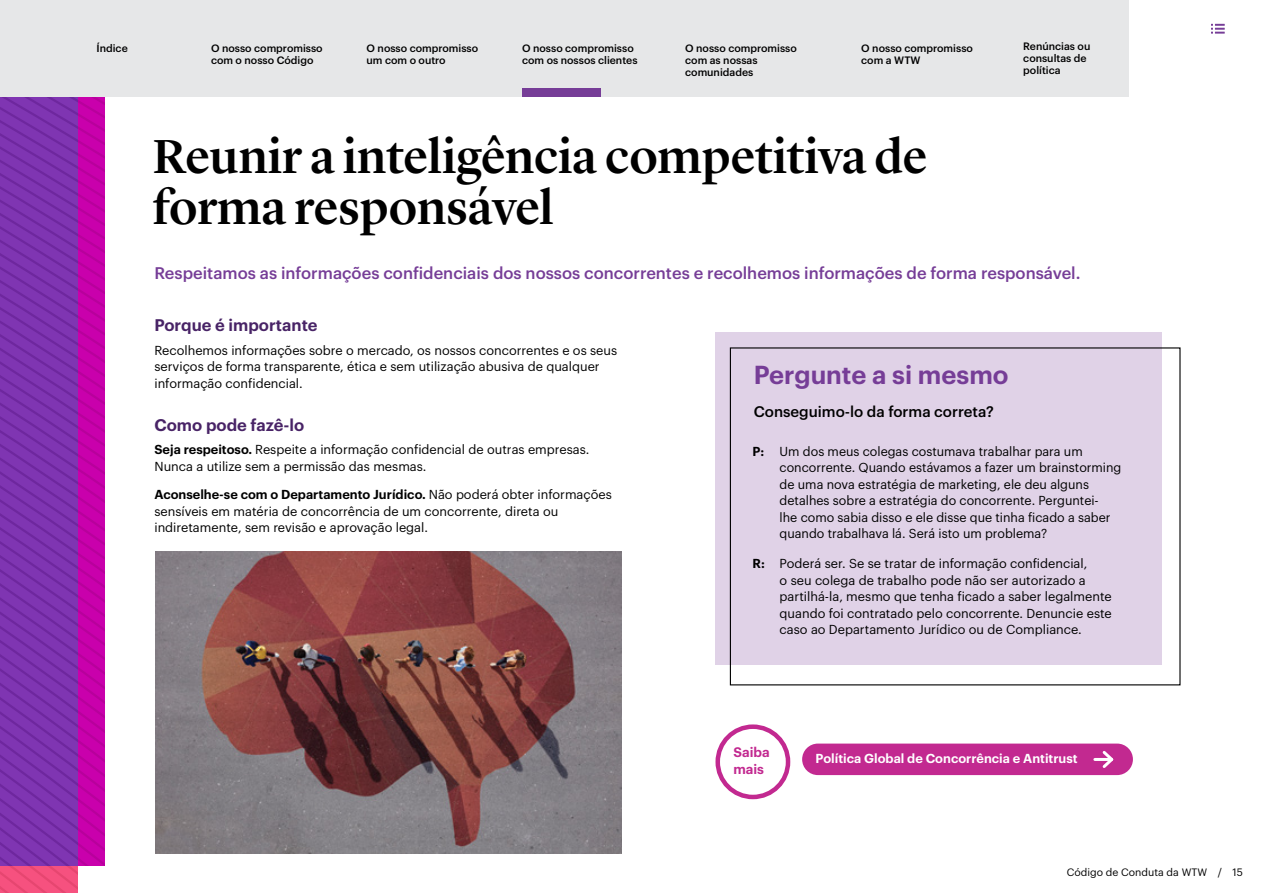
<style>
.page{position:relative;width:1263px;height:893px;background:#fff}
.page>*{position:absolute;margin:0;border:0;box-sizing:border-box;transform-origin:0 0}
.t1{font:500 49.5px/51px "Lyon Display";letter-spacing:-.005em;color:#000}
.t2{font:600 25.5px "Graphik";color:#763d97}
.t3{font:500 16.5px "Graphik";color:#763d97}
.t4{font:600 16.5px "Graphik";color:#482366}
.t5{font:500 15px "Graphik";color:#000}
.t6{font:600 13.5px/16.5px "Graphik";color:#c22990}
.t7{font:12.75px/16.5px "Graphik";color:#000}
.t8{font:600 12.75px "Graphik";color:#fff}
.t9{font:500 10.5px/12px "Graphik";color:#000}
.t10{font:10.5px "Graphik";color:#000}
.s1{font-weight:600}
</style>
<div class="page">
<svg style="left:0;top:96px;width:105px;height:797px;background:#9029ac"></svg>
<div style="left:715px;top:332px;width:447px;height:332px;background:#e0d2e7"></div>
<img style="left:155px;top:552px;width:466px;height:301px">
<div style="left:715px;top:724px;width:75px;height:75px;border:4px solid #c22990;border-radius:50%"></div>
<div style="left:802px;top:744px;width:331px;height:31px;background:#c22990;border-radius:16px"></div>
<hr style="left:1095px;top:758px;width:17px;height:3px;background:#fff">
<svg style="left:1102px;top:751px;width:12px;height:17px"></svg>
<svg style="left:1211px;top:24px;width:14px;height:10px"></svg>
<div style="left:0;top:0;width:1128px;height:96px;background:#e6e7e8"></div>
<div style="left:522px;top:88px;width:79px;height:8px;background:#763d97"></div>
<p class="t9" style="left:685px;top:41px;width:113px">O nosso compromisso com as nossas comunidades</p>
<p class="t9" style="left:1023px;top:39px;width:69px">Renúncias ou consultas de política</p>
<p class="t9" style="left:97px;top:41px;width:33px">Índice</p>
<p class="t9" style="left:367px;top:41px;width:113px">O nosso compromisso um com o outro</p>
<p class="t9" style="left:522px;top:41px;width:117px">O nosso compromisso com os nossos clientes</p>
<p class="t9" style="left:861px;top:41px;width:113px">O nosso compromisso com a WTW</p>
<p class="t9" style="left:211px;top:41px;width:113px">O nosso compromisso com o nosso Código</p>
<h1 class="t1" style="left:153px;top:127px;width:776px">Reunir a inteligência competitiva de forma responsável</h1>
<p class="t3" style="left:154px;top:260px;width:927px">Respeitamos as informações confidenciais dos nossos concorrentes e recolhemos informações de forma responsável.</p>
<p class="t4" style="left:154px;top:313px;width:165px">Porque é importante</p>
<p class="t7" style="left:154px;top:341px;width:464px">Recolhemos informações sobre o mercado, os nossos concorrentes e os seus serviços de forma transparente, ética e sem utilização abusiva de qualquer informação confidencial.</p>
<p class="t4" style="left:154px;top:412px;width:151px">Como pode fazê-lo</p>
<p class="t7" style="left:154px;top:440px;width:437px"><span class="s1">Seja respeitoso.</span> Respeite a informação confidencial de outras empresas.<br>Nunca a utilize sem a permissão das mesmas.</p>
<p class="t7" style="left:154px;top:485px;width:459px"><span class="s1">Aconselhe-se com o Departamento Jurídico.</span> Não poderá obter informações sensíveis em matéria de concorrência de um concorrente, direta ou indiretamente, sem revisão e aprovação legal.</p>
<h2 class="t2" style="left:754px;top:355px;width:256px">Pergunte a si mesmo</h2>
<p class="t5" style="left:754px;top:400px;width:242px">Conseguimo-lo da forma correta?</p>
<p class="t7" style="left:780px;top:442px;width:343px;text-indent:-27px"><span class="s1">P:</span> Um dos meus colegas costumava trabalhar para um concorrente. Quando estávamos a fazer um brainstorming de uma nova estratégia de marketing, ele deu alguns detalhes sobre a estratégia do concorrente. Perguntei-<br>lhe como sabia disso e ele disse que tinha ficado a saber quando trabalhava lá. Será isto um problema?</p>
<p class="t7" style="left:780px;top:554px;width:334px;text-indent:-27px"><span class="s1">R:</span> Poderá ser. Se se tratar de informação confidencial,<br>o seu colega de trabalho pode não ser autorizado a partilhá-la, mesmo que tenha ficado a saber legalmente quando foi contratado pelo concorrente. Denuncie este caso ao Departamento Jurídico ou de Compliance.</p>
<p class="t6" style="left:733px;top:743px;width:38px">Saiba mais</p>
<p class="t8" style="left:816px;top:748px;width:263px">Política Global de Concorrência e Antitrust</p>
<p class="t10" style="left:1067px;top:864px;width:177px">Código de Conduta da WTW / 15</p>
</div>
